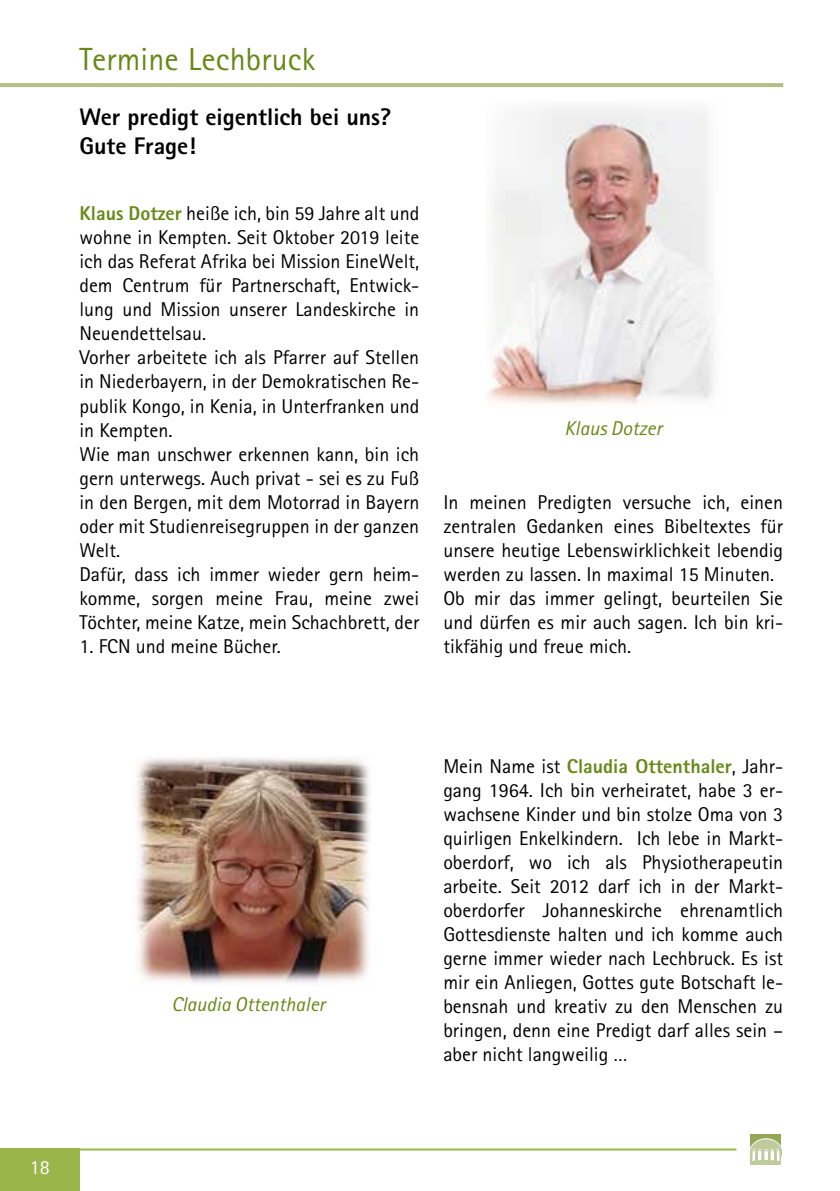
<style>
.page{position:relative;width:840px;height:1191px;background:#fff}
.page>*{position:absolute;margin:0;border:0;box-sizing:border-box;transform-origin:0 0}
.t1{font:32px "Rotis Sans Serif";letter-spacing:.005em;color:#688816}
.t2{font:800 24px/28.8px "Rotis Sans Serif";color:#000}
.t3{font:20px/24px "Rotis Sans Serif";color:#000}
.t4{font:italic 20px "Rotis Sans Serif";color:#688816}
.t5{font:20px "Rotis Sans Serif";color:#fff}
.s1{font-weight:800;color:#688816}
</style>
<div class="page">
<img style="left:488px;top:107px;width:226px;height:298px">
<img style="left:136px;top:757px;width:234px;height:226px">
<div style="left:0;top:1148px;width:79px;height:43px;background:#9ab54a"></div>
<hr style="left:0;top:83px;width:782px;height:4px;background:#b1c086">
<hr style="left:0;top:1148px;width:736px;height:2px;background:#9ab54a">
<div style="left:750px;top:1134px;width:30px;height:30px;background:#93a757"></div>
<svg style="left:750px;top:1138px;width:32px;height:26px"></svg>
<h1 class="t1" style="left:79px;top:40px;width:237px">Termine Lechbruck</h1>
<p class="t2" style="left:79px;top:102px;width:313px">Wer predigt eigentlich bei uns?<br>Gute Frage!</p>
<p class="t3" style="left:79px;top:201px;width:341px"><span class="s1">Klaus Dotzer</span> heiße ich, bin 59 Jahre alt und wohne in Kempten. Seit Oktober 2019 leite ich das Referat Afrika bei Mission EineWelt, dem Centrum für Partnerschaft, Entwick&shy;lung und Mission unserer Landeskirche in Neuendettelsau.<br>Vorher arbeitete ich als Pfarrer auf Stellen in Niederbayern, in der Demokratischen Re&shy;publik Kongo, in Kenia, in Unterfranken und in Kempten.<br>Wie man unschwer erkennen kann, bin ich gern unterwegs. Auch privat - sei es zu Fuß in den Bergen, mit dem Motorrad in Bayern oder mit Studienreisegruppen in der ganzen Welt.<br>Dafür, dass ich immer wieder gern heim&shy;komme, sorgen meine Frau, meine zwei Töchter, meine Katze, mein Schachbrett, der</p>
<p class="t3" style="left:79px;top:633px;width:203px">1. FCN und meine Bücher.</p>
<p class="t4" style="left:564px;top:416px;width:99px">Klaus Dotzer</p>
<p class="t3" style="left:443px;top:489px;width:341px">In meinen Predigten versuche ich, einen zentralen Gedanken eines Bibeltextes für unsere heutige Lebenswirklichkeit lebendig werden zu lassen. In maximal 15 Minuten.<br>Ob mir das immer gelingt, beurteilen Sie und dürfen es mir auch sagen. Ich bin kri&shy;tikfähig und freue mich.</p>
<p class="t5" style="left:30px;top:1155px;width:22px">18</p>
<p class="t4" style="left:171px;top:992px;width:155px">Claudia Ottenthaler</p>
<p class="t3" style="left:443px;top:753px;width:341px;text-align:justify">Mein Name ist <span class="s1">Claudia Ottenthaler</span>, Jahr&shy;gang 1964. Ich bin verheiratet, habe 3 er&shy;wachsene Kinder und bin stolze Oma von 3 quirligen Enkelkindern. Ich lebe in Markt&shy;oberdorf, wo ich als Physiotherapeutin arbeite. Seit 2012 darf ich in der Markt&shy;oberdorfer Johanneskirche ehrenamtlich Gottesdienste halten und ich komme auch gerne immer wieder nach Lechbruck. Es ist mir ein Anliegen, Gottes gute Botschaft le&shy;bensnah und kreativ zu den Menschen zu bringen, denn eine Predigt darf alles sein – aber nicht langweilig …</p>
</div>
